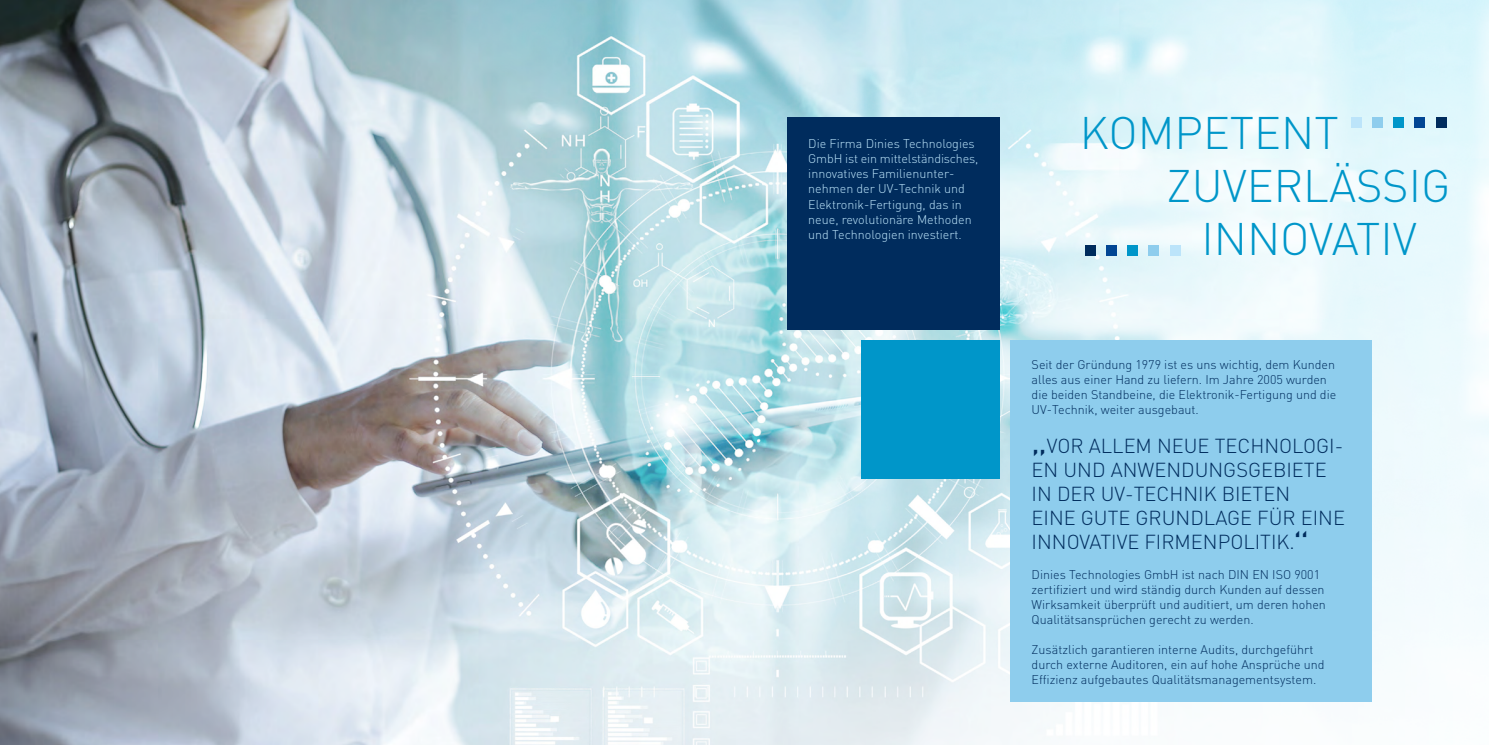
<style>
.page{position:relative;width:1489px;height:745px;background:#fff}
.page>*{position:absolute;margin:0;border:0;box-sizing:border-box;transform-origin:0 0}
.t1{font:300 45px "DIN";color:#0096c9}
.t2{font:300 45px "DIN";color:#002c5d}
.t3{font:300 20px/24px "DIN";color:#002c5d}
.t4{font:300 12.5px/15px "DIN";color:#002c5d}
.t5{font:300 12.5px/15px "DIN";color:#bce4fa}
</style>
<div class="page">
<img style="left:0;top:0;width:1488px;height:744px">
<div style="left:1435px;top:117px;width:11px;height:11px;background:#002c5d"></div>
<div style="left:1414px;top:117px;width:10px;height:11px;background:#014694"></div>
<div style="left:1350px;top:117px;width:11px;height:11px;background:#bce4fa"></div>
<div style="left:1393px;top:117px;width:10px;height:11px;background:#0096c9"></div>
<div style="left:1371px;top:117px;width:11px;height:11px;background:#8ecded"></div>
<div style="left:1084px;top:244px;width:11px;height:11px;background:#002c5d"></div>
<div style="left:1106px;top:244px;width:10px;height:11px;background:#014694"></div>
<div style="left:1169px;top:244px;width:11px;height:11px;background:#bce4fa"></div>
<div style="left:1127px;top:244px;width:10px;height:11px;background:#0096c9"></div>
<div style="left:1148px;top:244px;width:11px;height:11px;background:#8ecded"></div>
<div style="left:1010px;top:340px;width:361px;height:362px;background:#8ecded"></div>
<div style="left:787px;top:117px;width:212px;height:213px;background:#002c5d"></div>
<div style="left:861px;top:340px;width:138px;height:138px;background:#0096c9"></div>
<p class="t5" style="left:808px;top:136px;width:172px">Die Firma Dinies Technologies<br>GmbH ist ein mittelständisches, innovatives Familienunter&shy;nehmen der UV-Technik und<br>Elektronik-Fertigung, das in neue, revolutionäre Methoden und Technologien investiert.</p>
<p class="t1" style="left:1079px;top:105px;width:260px">KOMPETENT</p>
<p class="t1" style="left:1166px;top:158px;width:285px">ZUVERLÄSSIG</p>
<p class="t1" style="left:1201px;top:211px;width:217px">INNOVATIV</p>
<p class="t4" style="left:1031px;top:356px;width:306px">Seit der Gründung 1979 ist es uns wichtig, dem Kunden alles aus einer Hand zu liefern. Im Jahre 2005 wurden die beiden Standbeine, die Elektronik-Fertigung und die UV-Technik, weiter ausgebaut.</p>
<p class="t3" style="left:1031px;top:433px;width:315px;text-indent:15px">VOR ALLEM NEUE TECHNOLOGI-<br>EN UND ANWENDUNGSGEBIETE<br>IN DER UV-TECHNIK BIETEN<br>EINE GUTE GRUNDLAGE FÜR EINE<br>INNOVATIVE FIRMENPOLITIK.</p>
<p class="t4" style="left:1031px;top:566px;width:296px">Dinies Technologies GmbH ist nach DIN EN ISO 9001 zertifiziert und wird ständig durch Kunden auf dessen Wirksamkeit überprüft und auditiert, um deren hohen Qualitätsansprüchen gerecht zu werden.</p>
<p class="t4" style="left:1031px;top:641px;width:294px">Zusätzlich garantieren interne Audits, durchgeführt durch externe Auditoren, ein auf hohe Ansprüche und<br>Effizienz aufgebautes Qualitätsmanagementsystem.</p>
<p class="t2" style="left:1029px;top:409px;width:20px">„</p>
<p class="t2" style="left:1291px;top:522px;width:20px">“</p>
</div>
